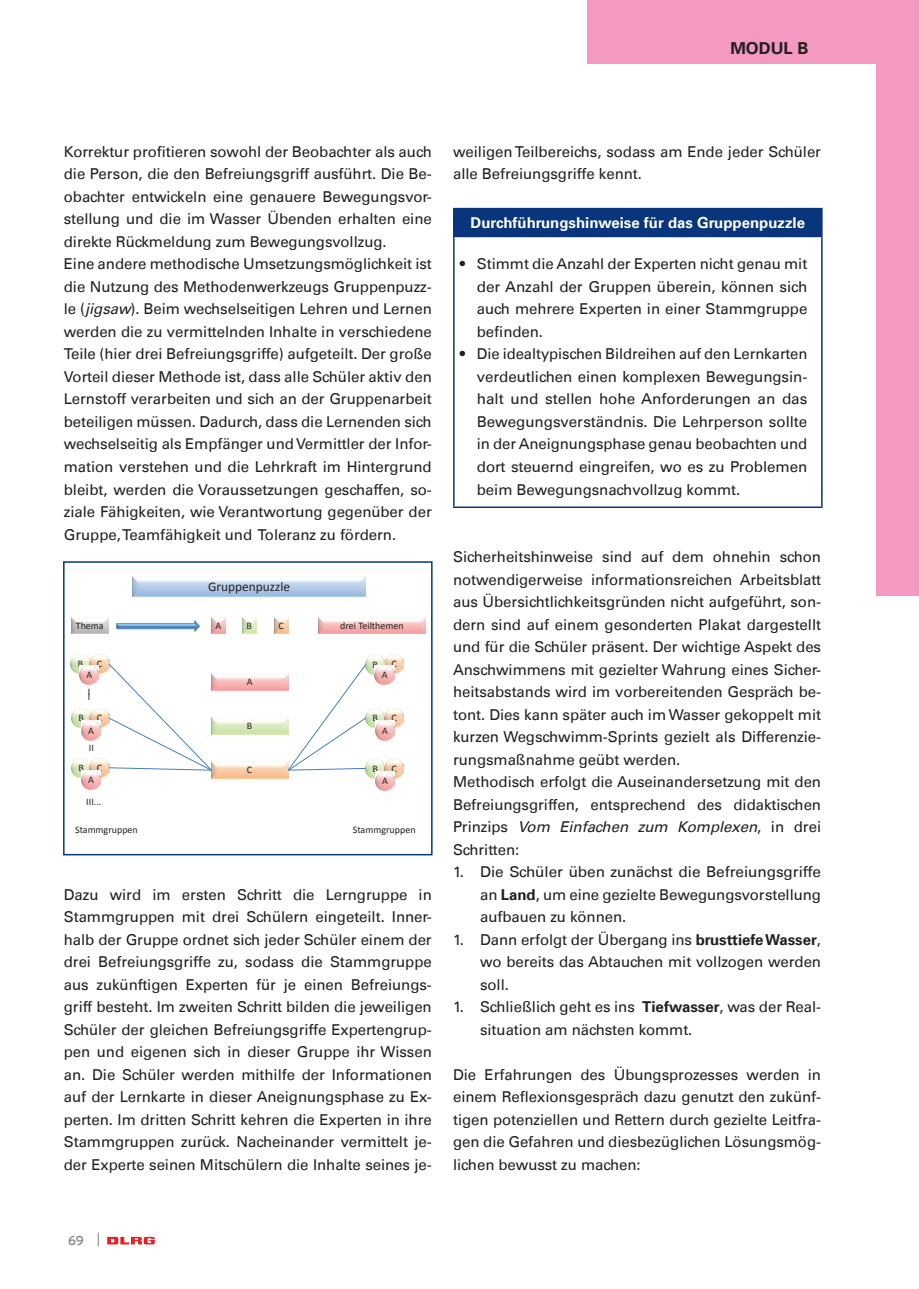
<style>
.page{position:relative;width:919px;height:1289px;background:#fff}
.page>*{position:absolute;margin:0;border:0;box-sizing:border-box;transform-origin:0 0}
.t1{font:700 16.5px "DLRG Univers";color:#231f20}
.t2{font:15px/22.5px "DLRG Univers";letter-spacing:-.005em;color:#231f20;text-align:justify}
.t3{font:700 15px "DLRG Univers";color:#fff}
.t4{font:13.35px "Calibri";color:#231f20}
.t5{font:12.75px "Interstate";color:#808285}
.t6{font:10.05px "Calibri";color:#231f20}
.s1{font-style:italic}
.s2{font-weight:700}
</style>
<div class="page">
<svg style="left:98px;top:1232px;width:1px;height:14px"></svg>
<svg style="left:107px;top:1236px;width:48px;height:8px"></svg>
<div style="left:587px;top:0;width:319px;height:64px;background:#f499c2"></div>
<div style="left:876px;top:0;width:42px;height:595px;background:#f499c2"></div>
<div style="left:454px;top:209px;width:367px;height:27px;background:#08357c"></div>
<hr style="left:453px;top:208px;width:369px;height:1px;background:#08357c">
<svg style="left:453px;top:209px;width:1px;height:27px"></svg>
<svg style="left:821px;top:209px;width:1px;height:27px"></svg>
<hr style="left:453px;top:236px;width:369px;height:1px;background:#08357c">
<hr style="left:453px;top:237px;width:1px;height:269px;background:#08357c">
<hr style="left:821px;top:237px;width:1px;height:269px;background:#08357c">
<hr style="left:453px;top:506px;width:369px;height:2px;background:#08357c">
<img style="left:132px;top:576px;width:234px;height:20px">
<img style="left:72px;top:618px;width:36px;height:16px">
<img style="left:117px;top:620px;width:82px;height:11px">
<img style="left:211px;top:617px;width:14px;height:16px">
<img style="left:242px;top:617px;width:14px;height:16px">
<img style="left:274px;top:617px;width:14px;height:16px">
<img style="left:318px;top:617px;width:107px;height:17px">
<img style="left:212px;top:673px;width:75px;height:17px">
<img style="left:212px;top:717px;width:75px;height:17px">
<img style="left:211px;top:762px;width:77px;height:16px">
<img style="left:71px;top:654px;width:38px;height:19px">
<img style="left:80px;top:665px;width:19px;height:19px">
<img style="left:72px;top:708px;width:36px;height:19px">
<img style="left:81px;top:721px;width:19px;height:19px">
<img style="left:72px;top:758px;width:37px;height:19px">
<img style="left:81px;top:770px;width:19px;height:19px">
<img style="left:365px;top:654px;width:38px;height:20px">
<img style="left:375px;top:665px;width:19px;height:19px">
<img style="left:366px;top:708px;width:37px;height:19px">
<img style="left:365px;top:758px;width:38px;height:20px">
<img style="left:375px;top:721px;width:20px;height:19px">
<img style="left:375px;top:771px;width:20px;height:19px">
<svg style="left:108px;top:663px;width:104px;height:107px"></svg>
<svg style="left:287px;top:664px;width:79px;height:106px"></svg>
<div style="left:63px;top:561px;width:369px;height:294px;border:2px solid #08357c"></div>
<p class="t1" style="left:730px;top:39px;width:79px">MODUL B</p>
<p class="t2" style="left:64px;top:140px;width:369px;text-align:left">Korrektur profitieren sowohl der Beobachter als auch die Person, die den Befreiungsgriff ausführt. Die Be&shy;obachter entwickeln eine genauere Bewegungsvor&shy;stellung und die im Wasser Übenden erhalten eine direkte Rückmeldung zum Bewegungsvollzug.<br>Eine andere methodische Umsetzungsmöglichkeit ist die Nutzung des Methodenwerkzeugs Gruppenpuzz&shy;le (<span class="s1">jigsaw</span>). Beim wechselseitigen Lehren und Lernen werden die zu vermittelnden Inhalte in verschiedene Teile (hier drei Befreiungsgriffe) aufgeteilt. Der große Vorteil dieser Methode ist, dass alle Schüler aktiv den Lernstoff verarbeiten und sich an der Gruppenarbeit beteiligen müssen. Dadurch, dass die Lernenden sich wechselseitig als Empfänger und Vermittler der Infor&shy;mation verstehen und die Lehrkraft im Hintergrund bleibt, werden die Voraussetzungen geschaffen, so&shy;ziale Fähigkeiten, wie Verantwortung gegenüber der Gruppe, Teamfähigkeit und Toleranz zu fördern.</p>
<p class="t4" style="left:208px;top:578px;width:83px">Gruppenpuzzle</p>
<p class="t6" style="left:76px;top:619px;width:29px">Thema</p>
<p class="t6" style="left:215px;top:619px;width:7px">A</p>
<p class="t6" style="left:246px;top:619px;width:7px">B</p>
<p class="t6" style="left:278px;top:619px;width:7px">C</p>
<p class="t6" style="left:340px;top:619px;width:65px">drei Teilthemen</p>
<p class="t6" style="left:78px;top:657px;width:7px">B</p>
<p class="t6" style="left:97px;top:657px;width:7px">C</p>
<p class="t6" style="left:86px;top:668px;width:7px">A</p>
<p class="t6" style="left:79px;top:711px;width:7px">B</p>
<p class="t6" style="left:97px;top:711px;width:7px">C</p>
<p class="t6" style="left:88px;top:724px;width:7px">A</p>
<p class="t6" style="left:79px;top:761px;width:7px">B</p>
<p class="t6" style="left:97px;top:761px;width:7px">C</p>
<p class="t6" style="left:88px;top:773px;width:7px">A</p>
<p class="t6" style="left:88px;top:685px;width:4px">I</p>
<p class="t6" style="left:88px;top:690px;width:4px">I</p>
<p class="t6" style="left:89px;top:741px;width:7px">II</p>
<p class="t6" style="left:86px;top:795px;width:17px">III...</p>
<p class="t6" style="left:75px;top:823px;width:64px">Stammgruppen</p>
<p class="t6" style="left:247px;top:675px;width:7px">A</p>
<p class="t6" style="left:247px;top:719px;width:7px">B</p>
<p class="t6" style="left:247px;top:763px;width:7px">C</p>
<p class="t6" style="left:372px;top:658px;width:7px">B</p>
<p class="t6" style="left:391px;top:657px;width:7px">C</p>
<p class="t6" style="left:382px;top:668px;width:7px">A</p>
<p class="t6" style="left:372px;top:711px;width:7px">B</p>
<p class="t6" style="left:391px;top:711px;width:7px">C</p>
<p class="t6" style="left:382px;top:724px;width:7px">A</p>
<p class="t6" style="left:372px;top:762px;width:7px">B</p>
<p class="t6" style="left:391px;top:762px;width:7px">C</p>
<p class="t6" style="left:382px;top:774px;width:7px">A</p>
<p class="t6" style="left:353px;top:823px;width:64px">Stammgruppen</p>
<p class="t2" style="left:64px;top:883px;width:369px">Dazu wird im ersten Schritt die Lerngruppe in Stammgruppen mit drei Schülern eingeteilt. Inner&shy;halb der Gruppe ordnet sich jeder Schüler einem der drei Befreiungsgriffe zu, sodass die Stammgruppe aus zukünftigen Experten für je einen Befreiungs&shy;griff besteht. Im zweiten Schritt bilden die jeweiligen Schüler der gleichen Befreiungsgriffe Expertengrup&shy;pen und eigenen sich in dieser Gruppe ihr Wissen an. Die Schüler werden mithilfe der Informationen auf der Lernkarte in dieser Aneignungsphase zu Ex&shy;perten. Im dritten Schritt kehren die Experten in ihre Stammgruppen zurück. Nacheinander vermittelt je&shy;der Experte seinen Mitschülern die Inhalte seines je-</p>
<p class="t2" style="left:453px;top:140px;width:369px">weiligen Teilbereichs, sodass am Ende jeder Schüler alle Befreiungsgriffe kennt.</p>
<p class="t3" style="left:470px;top:214px;width:336px">Durchführungshinweise für das Gruppenpuzzle</p>
<p class="t2" style="left:477px;top:253px;width:332px;text-indent:-17px">• Stimmt die Anzahl der Experten nicht genau mit der Anzahl der Gruppen überein, können sich auch mehrere Experten in einer Stammgruppe befinden.</p>
<p class="t2" style="left:477px;top:343px;width:332px;text-indent:-17px">• Die idealtypischen Bildreihen auf den Lernkarten verdeutlichen einen komplexen Bewegungsin&shy;halt und stellen hohe Anforderungen an das Bewegungsverständnis. Die Lehrperson sollte in der Aneignungsphase genau beobachten und dort steuernd eingreifen, wo es zu Problemen beim Bewegungsnachvollzug kommt.</p>
<p class="t2" style="left:453px;top:545px;width:369px;text-align:left">Sicherheitshinweise sind auf dem ohnehin schon notwendigerweise informationsreichen Arbeitsblatt aus Übersichtlichkeitsgründen nicht aufgeführt, son&shy;dern sind auf einem gesonderten Plakat dargestellt und für die Schüler präsent. Der wichtige Aspekt des Anschwimmens mit gezielter Wahrung eines Sicher&shy;heitsabstands wird im vorbereitenden Gespräch be&shy;tont. Dies kann später auch im Wasser gekoppelt mit kurzen Wegschwimm-Sprints gezielt als Differenzie&shy;rungsmaßnahme geübt werden.<br>Methodisch erfolgt die Auseinandersetzung mit den Befreiungsgriffen, entsprechend des didaktischen Prinzips <span class="s1">Vom Einfachen zum Komplexen</span>, in drei Schritten:</p>
<p class="t2" style="left:480px;top:860px;width:342px;text-indent:-27px">1. Die Schüler üben zunächst die Befreiungsgriffe an <span class="s2">Land</span>, um eine gezielte Bewegungsvorstellung aufbauen zu können.</p>
<p class="t2" style="left:480px;top:928px;width:342px;text-indent:-27px">1. Dann erfolgt der Übergang ins <span class="s2">brusttiefe Wasser</span>, wo bereits das Abtauchen mit vollzogen werden soll.</p>
<p class="t2" style="left:480px;top:995px;width:342px;text-indent:-27px">1. Schließlich geht es ins <span class="s2">Tiefwasser</span>, was der Real&shy;situation am nächsten kommt.</p>
<p class="t2" style="left:453px;top:1063px;width:369px">Die Erfahrungen des Übungsprozesses werden in einem Reflexionsgespräch dazu genutzt den zukünf&shy;tigen potenziellen und Rettern durch gezielte Leitfra&shy;gen die Gefahren und diesbezüglichen Lösungsmög&shy;lichen bewusst zu machen:</p>
<p class="t5" style="left:68px;top:1233px;width:17px">69</p>
</div>
